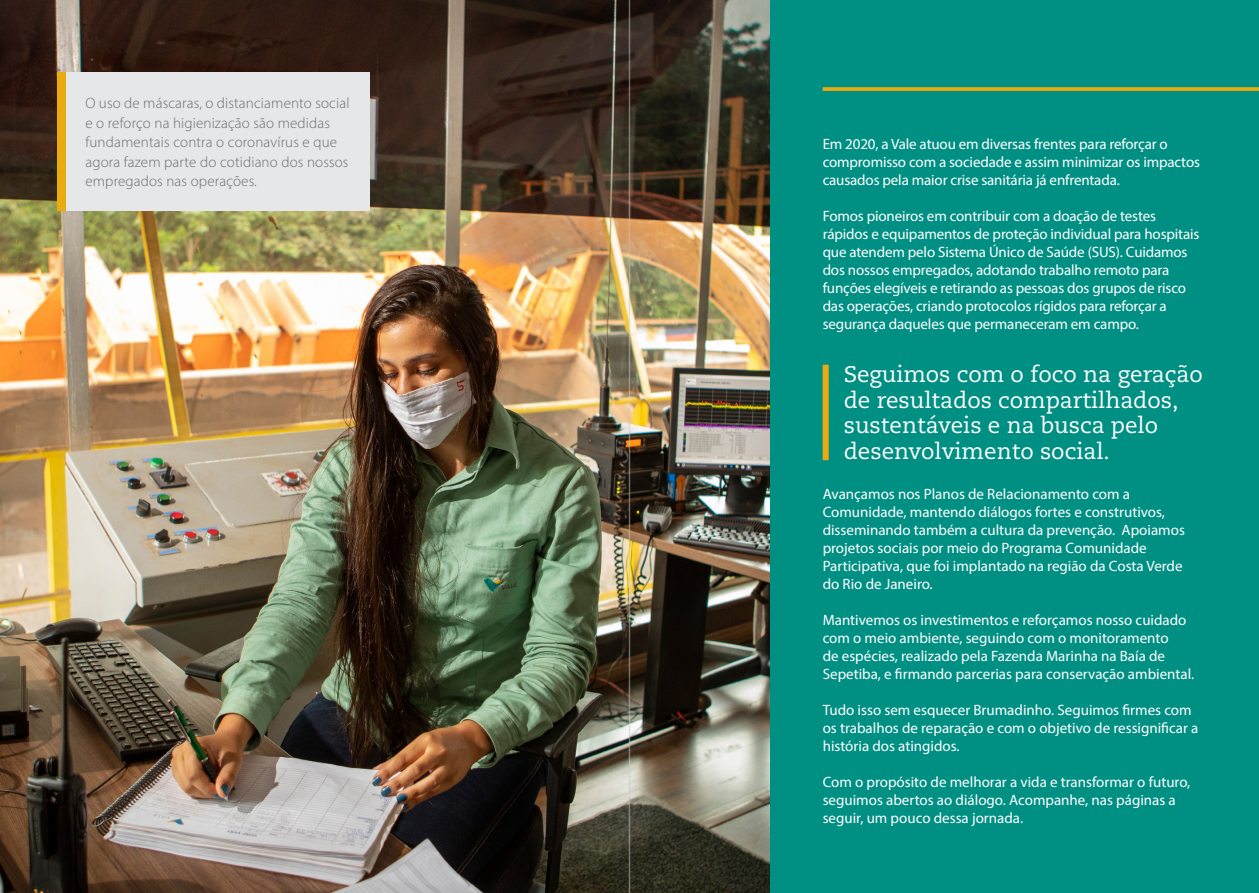
<style>
.page{position:relative;width:1259px;height:893px;background:#fff}
.page>*{position:absolute;margin:0;border:0;box-sizing:border-box;transform-origin:0 0}
.t1{font:22.5px/25.5px "Caecilia LT Std";color:#fff}
.t2{font:15px/18px "Myriad Pro";letter-spacing:-.005em;color:#fff}
.t3{font:300 15px/19.5px "Myriad Pro";letter-spacing:.01em;color:#6c6d70}
</style>
<div class="page">
<img style="left:0;top:0;width:629px;height:893px">
<div style="left:64px;top:72px;width:306px;height:139px;background:#e6e7e9"></div>
<div style="left:57px;top:72px;width:8px;height:139px;background:#eaab11"></div>
<div style="left:770px;top:0;width:489px;height:893px;background:#008f83"></div>
<svg style="left:822px;top:87px;width:437px;height:4px;background:#dba817"></svg>
<div style="left:822px;top:365px;width:6px;height:95px;background:#eaab11"></div>
<img style="left:630px;top:0;width:140px;height:893px">
<hr style="left:629px;top:0;width:1px;height:893px;background:#c5c6c8">
<p class="t3" style="left:85px;top:93px;width:266px">O uso de máscaras, o distanciamento social e o reforço na higienização são medidas fundamentais contra o coronavírus e que agora fazem parte do cotidiano dos nossos empregados nas operações.</p>
<p class="t2" style="left:822px;top:134px;width:379px">Em 2020, a Vale atuou em diversas frentes para reforçar o compromisso com a sociedade e assim minimizar os impactos causados pela maior crise sanitária já enfrentada.</p>
<p class="t2" style="left:822px;top:206px;width:378px">Fomos pioneiros em contribuir com a doação de testes rápidos e equipamentos de proteção individual para hospitais que atendem pelo Sistema Único de Saúde (SUS). Cuidamos dos nossos empregados, adotando trabalho remoto para funções elegíveis e retirando as pessoas dos grupos de risco das operações, criando protocolos rígidos para reforçar a segurança daqueles que permaneceram em campo.</p>
<p class="t1" style="left:844px;top:362px;width:360px">Seguimos com o foco na geração de resultados compartilhados, sustentáveis e na busca pelo desenvolvimento social.</p>
<p class="t2" style="left:822px;top:485px;width:364px">Avançamos nos Planos de Relacionamento com a Comunidade, mantendo diálogos fortes e construtivos, disseminando também a cultura da prevenção. Apoiamos projetos sociais por meio do Programa Comunidade Participativa, que foi implantado na região da Costa Verde do Rio de Janeiro.</p>
<p class="t2" style="left:822px;top:611px;width:373px">Mantivemos os investimentos e reforçamos nosso cuidado com o meio ambiente, seguindo com o monitoramento<br>de espécies, realizado pela Fazenda Marinha na Baía de Sepetiba, e firmando parcerias para conservação ambiental.</p>
<p class="t2" style="left:822px;top:701px;width:377px">Tudo isso sem esquecer Brumadinho. Seguimos firmes com os trabalhos de reparação e com o objetivo de ressignificar a história dos atingidos.</p>
<p class="t2" style="left:822px;top:773px;width:369px">Com o propósito de melhorar a vida e transformar o futuro, seguimos abertos ao diálogo. Acompanhe, nas páginas a seguir, um pouco dessa jornada.</p>
</div>
